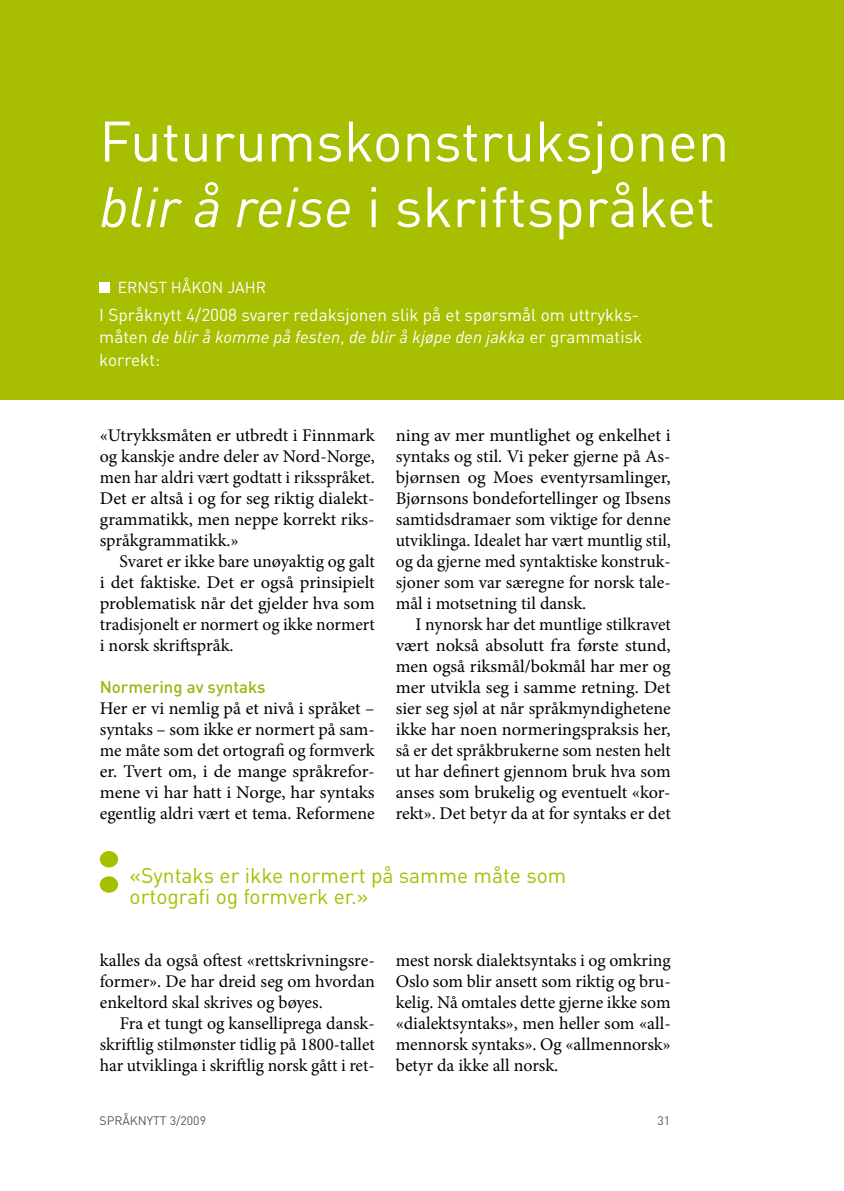
<style>
.page{position:relative;width:844px;height:1191px;background:#fff}
.page>*{position:absolute;margin:0;border:0;box-sizing:border-box;transform-origin:0 0}
.t1{font:56px/65.6px "DIN";color:#fff}
.t2{font:21px/21px "DIN";color:#a7be01}
.t3{font:17.85px/21px "Minion Pro";color:#000;text-align:justify}
.t4{font:17.15px/22.8px "DIN";color:#fff}
.t5{font:500 16.8px "DIN";color:#97b911}
.t6{font:15.75px "DIN";color:#fff}
.t7{font:12.25px "DIN";color:#58585a}
.s1{font-style:italic}
</style>
<div class="page">
<div style="left:0;top:0;width:843px;height:399px;background:#a7be01"></div>
<div style="left:99px;top:282px;width:11px;height:11px;background:#fff"></div>
<div style="left:100px;top:851px;width:18px;height:16px;background:#a7be01;border-radius:50%"></div>
<div style="left:100px;top:876px;width:18px;height:16px;background:#a7be01;border-radius:50%"></div>
<h1 class="t1" style="left:99px;top:107px;width:631px">Futurumskonstruksjonen <span class="s1">blir å reise</span> i skriftspråket</h1>
<p class="t6" style="left:118px;top:277px;width:150px">ERNST HÅKON JAH R</p>
<p class="t4" style="left:99px;top:303px;width:544px">I Språknytt 4/2008 svarer redaksjonen slik på et spørsmål om uttrykks&shy;måten <span class="s1">de blir å komme på festen</span>, <span class="s1">de blir å kjøpe den jakka</span> er grammatisk korrekt:</p>
<p class="t3" style="left:100px;top:425px;width:276px">«Utrykksmåten er utbredt i Finnmark og kanskje andre deler av Nord-Norge, men har aldri vært godtatt i riksspråket.<br>Det er altså i og for seg riktig dialekt&shy;grammatikk, men neppe korrekt riks&shy;språkgrammatikk.»</p>
<p class="t3" style="left:100px;top:551px;width:276px;text-indent:20px">Svaret er ikke bare unøyaktig og galt i det faktiske. Det er også prinsipielt problematisk når det gjelder hva som tradisjonelt er normert og ikke normert i norsk skriftspråk.</p>
<p class="t5" style="left:100px;top:676px;width:167px">Normering av syntaks</p>
<p class="t3" style="left:100px;top:698px;width:276px">Her er vi nemlig på et nivå i språket – syntaks – som ikke er normert på sam&shy;me måte som det ortografi og formverk er. Tvert om, i de mange språkrefor&shy;mene vi har hatt i Norge, har syntaks egentlig aldri vært et tema. Reformene</p>
<p class="t3" style="left:395px;top:425px;width:276px">ning av mer muntlighet og enkelhet i syntaks og stil. Vi peker gjerne på As&shy;bjørnsen og Moes eventyrsamlinger, Bjørnsons bondefortellinger og Ibsens samtidsdramaer som viktige for denne utviklinga. Idealet har vært muntlig stil, og da gjerne med syntaktiske konstruk&shy;sjoner som var særegne for norsk tale&shy;mål i motsetning til dansk.</p>
<p class="t3" style="left:395px;top:614px;width:277px;text-indent:20px">I nynorsk har det muntlige stilkravet vært nokså absolutt fra første stund, men også riksmål/bokmål har mer og mer utvikla seg i samme retning. Det sier seg sjøl at når språkmyndighetene ikke har noen normeringspraksis her, så er det språkbrukerne som nesten helt ut har definert gjennom bruk hva som anses som brukelig og eventuelt «kor&shy;rekt». Det betyr da at for syntaks er det</p>
<p class="t2" style="left:129px;top:865px;width:438px">«Syntaks er ikke normert på samme måte som ortografi og formverk er.»</p>
<p class="t3" style="left:100px;top:950px;width:276px">kalles da også oftest «rettskrivningsre&shy;former». De har dreid seg om hvordan enkeltord skal skrives og bøyes.</p>
<p class="t3" style="left:100px;top:1013px;width:276px;text-indent:20px">Fra et tungt og kanselliprega dansk&shy;skriftlig stilmønster tidlig på 1800-tallet har utviklinga i skriftlig norsk gått i ret-</p>
<p class="t3" style="left:395px;top:950px;width:276px">mest norsk dialektsyntaks i og omkring Oslo som blir ansett som riktig og bru&shy;kelig. Nå omtales dette gjerne ikke som «dialektsyntaks», men heller som «all&shy;mennorsk syntaks». Og «allmennorsk» betyr da ikke all norsk.</p>
<p class="t7" style="left:99px;top:1112px;width:108px">SPRÅKNYTT 3/2009</p>
<p class="t7" style="left:657px;top:1112px;width:14px">31</p>
</div>
